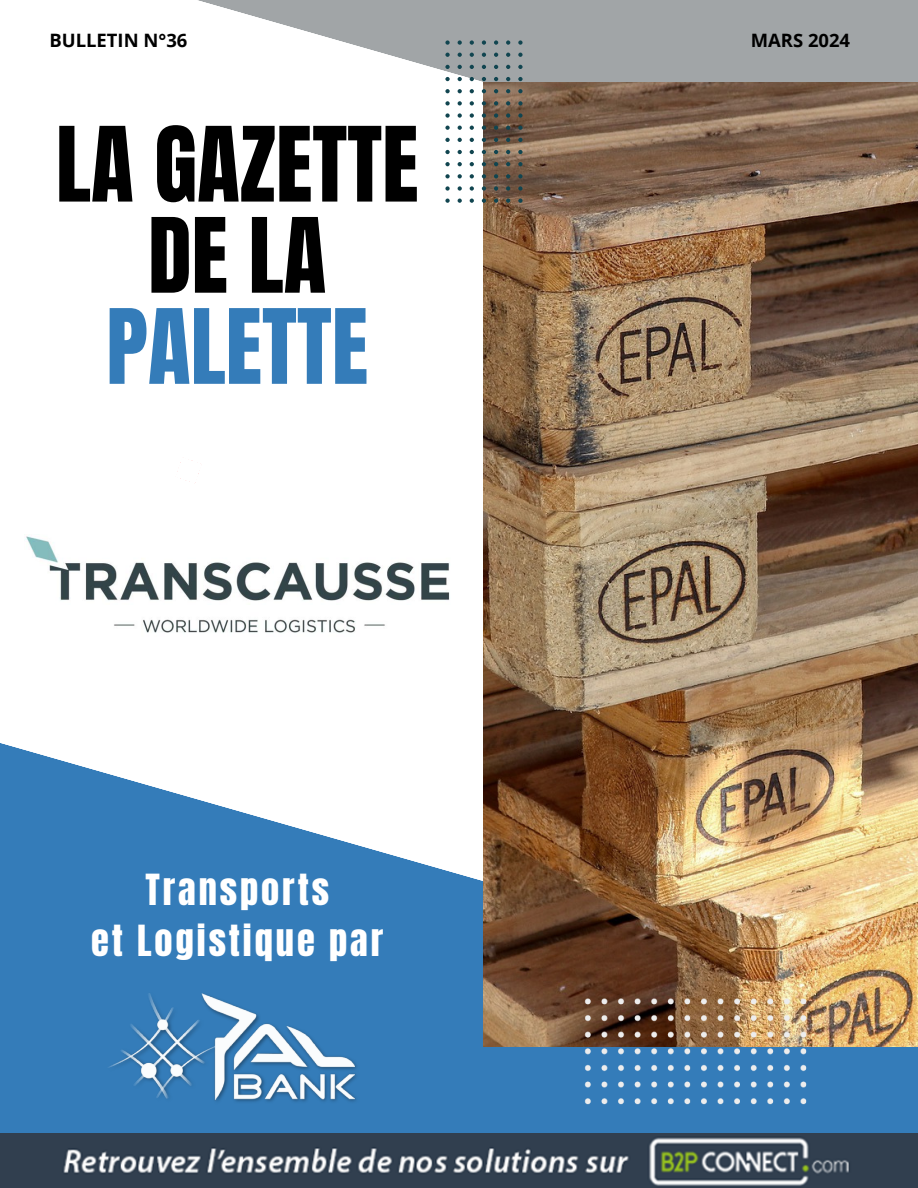
<style>
.page{position:relative;width:918px;height:1188px;background:#fff}
.page>*{position:absolute;margin:0;border:0;box-sizing:border-box;transform-origin:0 0}
.t1{font:88.2px/91.2px "Anton";color:#000;text-align:center}
.t2{font:36.45px/50.7px "Anton";letter-spacing:.08em;color:#fff;text-align:center}
.t3{font:700 18.45px "Open Sans";color:#000}
.s1{color:#347cb9}
</style>
<div class="page">
<svg style="left:198px;top:0;width:720px;height:222px"></svg>
<svg style="left:0;top:733px;width:918px;height:400px;fill:#347cb9"></svg>
<img style="left:483px;top:82px;width:434px;height:964px">
<img style="left:106px;top:992px;width:255px;height:113px">
<img style="left:0;top:1133px;width:918px;height:55px">
<img style="left:548px;top:958px;width:302px;height:175px">
<svg style="left:445px;top:199px;width:5px;height:4px"></svg>
<svg style="left:445px;top:186px;width:5px;height:5px"></svg>
<svg style="left:445px;top:174px;width:5px;height:4px"></svg>
<svg style="left:445px;top:162px;width:5px;height:4px"></svg>
<svg style="left:445px;top:150px;width:5px;height:4px"></svg>
<svg style="left:445px;top:138px;width:5px;height:4px"></svg>
<svg style="left:445px;top:126px;width:5px;height:4px"></svg>
<svg style="left:458px;top:199px;width:4px;height:4px"></svg>
<svg style="left:458px;top:186px;width:4px;height:5px"></svg>
<svg style="left:458px;top:174px;width:4px;height:4px"></svg>
<svg style="left:458px;top:162px;width:4px;height:4px"></svg>
<svg style="left:458px;top:150px;width:4px;height:4px"></svg>
<svg style="left:458px;top:138px;width:4px;height:4px"></svg>
<svg style="left:458px;top:126px;width:4px;height:4px"></svg>
<svg style="left:470px;top:199px;width:4px;height:4px"></svg>
<svg style="left:470px;top:186px;width:4px;height:5px"></svg>
<svg style="left:470px;top:174px;width:4px;height:4px"></svg>
<svg style="left:470px;top:162px;width:4px;height:4px"></svg>
<svg style="left:470px;top:150px;width:4px;height:4px"></svg>
<svg style="left:470px;top:138px;width:4px;height:4px"></svg>
<svg style="left:470px;top:126px;width:4px;height:4px"></svg>
<svg style="left:482px;top:199px;width:4px;height:4px"></svg>
<svg style="left:482px;top:186px;width:4px;height:5px"></svg>
<svg style="left:482px;top:174px;width:4px;height:4px"></svg>
<svg style="left:482px;top:162px;width:4px;height:4px"></svg>
<svg style="left:482px;top:150px;width:4px;height:4px"></svg>
<svg style="left:482px;top:138px;width:4px;height:4px"></svg>
<svg style="left:482px;top:126px;width:4px;height:4px"></svg>
<svg style="left:494px;top:199px;width:4px;height:4px"></svg>
<svg style="left:494px;top:186px;width:4px;height:5px"></svg>
<svg style="left:494px;top:174px;width:4px;height:4px"></svg>
<svg style="left:494px;top:162px;width:4px;height:4px"></svg>
<svg style="left:494px;top:150px;width:4px;height:4px"></svg>
<svg style="left:494px;top:138px;width:4px;height:4px"></svg>
<svg style="left:494px;top:126px;width:4px;height:4px"></svg>
<svg style="left:506px;top:199px;width:4px;height:4px"></svg>
<svg style="left:506px;top:186px;width:4px;height:5px"></svg>
<svg style="left:506px;top:174px;width:4px;height:4px"></svg>
<svg style="left:506px;top:162px;width:4px;height:4px"></svg>
<svg style="left:506px;top:150px;width:4px;height:4px"></svg>
<svg style="left:506px;top:138px;width:4px;height:4px"></svg>
<svg style="left:506px;top:126px;width:4px;height:4px"></svg>
<svg style="left:518px;top:199px;width:5px;height:4px"></svg>
<svg style="left:518px;top:186px;width:5px;height:5px"></svg>
<svg style="left:518px;top:174px;width:5px;height:4px"></svg>
<svg style="left:518px;top:162px;width:5px;height:4px"></svg>
<svg style="left:518px;top:150px;width:5px;height:4px"></svg>
<svg style="left:518px;top:138px;width:5px;height:4px"></svg>
<svg style="left:518px;top:126px;width:5px;height:4px"></svg>
<svg style="left:445px;top:113px;width:5px;height:5px"></svg>
<svg style="left:445px;top:101px;width:5px;height:5px"></svg>
<svg style="left:445px;top:89px;width:5px;height:4px"></svg>
<svg style="left:445px;top:77px;width:5px;height:4px"></svg>
<svg style="left:445px;top:65px;width:5px;height:4px"></svg>
<svg style="left:445px;top:53px;width:5px;height:4px"></svg>
<svg style="left:445px;top:41px;width:5px;height:4px"></svg>
<svg style="left:458px;top:113px;width:4px;height:5px"></svg>
<svg style="left:458px;top:101px;width:4px;height:5px"></svg>
<svg style="left:458px;top:89px;width:4px;height:4px"></svg>
<svg style="left:458px;top:77px;width:4px;height:4px"></svg>
<svg style="left:458px;top:65px;width:4px;height:4px"></svg>
<svg style="left:458px;top:53px;width:4px;height:4px"></svg>
<svg style="left:458px;top:41px;width:4px;height:4px"></svg>
<svg style="left:470px;top:113px;width:4px;height:5px"></svg>
<svg style="left:470px;top:101px;width:4px;height:5px"></svg>
<svg style="left:470px;top:89px;width:4px;height:4px"></svg>
<svg style="left:470px;top:77px;width:4px;height:4px"></svg>
<svg style="left:470px;top:65px;width:4px;height:4px"></svg>
<svg style="left:470px;top:53px;width:4px;height:4px"></svg>
<svg style="left:470px;top:41px;width:4px;height:4px"></svg>
<svg style="left:482px;top:113px;width:4px;height:5px"></svg>
<svg style="left:482px;top:101px;width:4px;height:5px"></svg>
<svg style="left:482px;top:89px;width:4px;height:4px"></svg>
<svg style="left:482px;top:77px;width:4px;height:4px"></svg>
<svg style="left:482px;top:65px;width:4px;height:4px"></svg>
<svg style="left:482px;top:53px;width:4px;height:4px"></svg>
<svg style="left:482px;top:41px;width:4px;height:4px"></svg>
<svg style="left:494px;top:113px;width:4px;height:5px"></svg>
<svg style="left:494px;top:101px;width:4px;height:5px"></svg>
<svg style="left:494px;top:89px;width:4px;height:4px"></svg>
<svg style="left:494px;top:77px;width:4px;height:4px"></svg>
<svg style="left:494px;top:65px;width:4px;height:4px"></svg>
<svg style="left:494px;top:53px;width:4px;height:4px"></svg>
<svg style="left:494px;top:41px;width:4px;height:4px"></svg>
<svg style="left:506px;top:113px;width:4px;height:5px"></svg>
<svg style="left:506px;top:101px;width:4px;height:5px"></svg>
<svg style="left:506px;top:89px;width:4px;height:4px"></svg>
<svg style="left:506px;top:77px;width:4px;height:4px"></svg>
<svg style="left:506px;top:65px;width:4px;height:4px"></svg>
<svg style="left:506px;top:53px;width:4px;height:4px"></svg>
<svg style="left:506px;top:41px;width:4px;height:4px"></svg>
<svg style="left:518px;top:113px;width:5px;height:5px"></svg>
<svg style="left:518px;top:101px;width:5px;height:5px"></svg>
<svg style="left:518px;top:89px;width:5px;height:4px"></svg>
<svg style="left:518px;top:77px;width:5px;height:4px"></svg>
<svg style="left:518px;top:65px;width:5px;height:4px"></svg>
<svg style="left:518px;top:53px;width:5px;height:4px"></svg>
<svg style="left:518px;top:41px;width:5px;height:4px"></svg>
<img style="left:24px;top:534px;width:426px;height:99px">
<p class="t3" style="left:49px;top:27px;width:139px">BULLETIN N°36</p>
<p class="t3" style="left:751px;top:27px;width:101px">MARS 2024</p>
<p class="t1" style="left:56px;top:120px;width:364px">LA GAZETTE<br>DE LA<br><span class="s1">PALETTE</span></p>
<h2 class="t2" style="left:91px;top:865px;width:294px">Transports<br>et Logistique par</h2>
</div>
